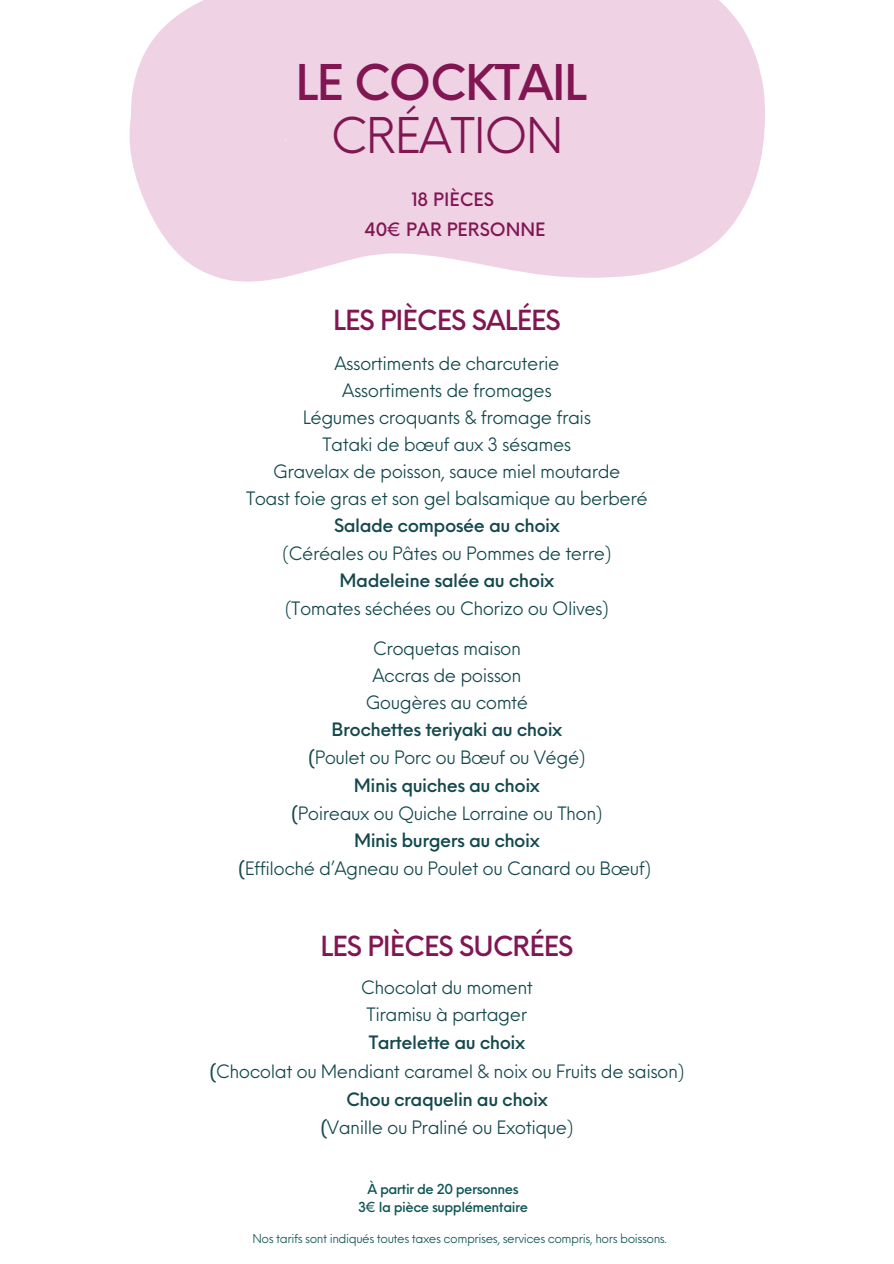
<style>
.page{position:relative;width:894px;height:1264px;background:#fff}
.page>*{position:absolute;margin:0;border:0;box-sizing:border-box;transform-origin:0 0}
.t1{font:500 48px/52.9px "Neue Einstellung";letter-spacing:-.035em;color:#811653;text-align:center}
.t2{font:500 27px "Neue Einstellung";letter-spacing:-.035em;color:#811653}
.t3{font:18px/27.2px "Neue Einstellung";letter-spacing:-.03em;color:#13484d;text-align:center}
.t4{font:500 18px/30.5px "Neue Einstellung";color:#811653;text-align:center}
.t5{font:500 13.5px/18px "Neue Einstellung";letter-spacing:-.035em;color:#105555;text-align:center}
.t6{font:12px "Neue Einstellung";letter-spacing:-.035em;color:#105555}
.s1{font-weight:400}
.s2{font-weight:500}
</style>
<div class="page">
<svg style="left:129px;top:0;width:635px;height:282px;fill:#efd3e5"></svg>
<div style="left:229px;top:0;width:511px;height:271px;background:#efd3e5"></div>
<svg style="left:279px;top:251px;width:13px;height:8px"></svg>
<svg style="left:754px;top:53px;width:3px;height:7px"></svg>
<p class="t1" style="left:295px;top:52px;width:293px">LE COCKTAIL<br><span class="s1">CRÉATION</span></p>
<h1 class="t4" style="left:364px;top:182px;width:182px">18 PIÈCES<br>40€ PAR PERSONNE</h1>
<h2 class="t2" style="left:333px;top:296px;width:229px">LES PIÈCES SALÉES</h2>
<h4 class="t3" style="left:246px;top:348px;width:403px">Assortiments de charcuterie<br>Assortiments de fromages<br>Légumes croquants &amp; fromage frais<br>Tataki de bœuf aux 3 sésames<br>Gravelax de poisson, sauce miel moutarde<br>Toast foie gras et son gel balsamique au berberé <span class="s2">Salade composée au choix<br></span>(Céréales ou Pâtes ou Pommes de terre)<br><span class="s2">Madeleine salée au choix<br></span>(Tomates séchées ou Chorizo ou Olives)</h4>
<h4 class="t3" style="left:238px;top:633px;width:414px">Croquetas maison<br>Accras de poisson<br>Gougères au comté<br><span class="s2">Brochettes teriyaki au choix<br>(</span>Poulet ou Porc ou Bœuf ou Végé)<br><span class="s2">Minis quiches au choix<br>(</span>Poireaux ou Quiche Lorraine ou Thon)<br><span class="s2">Minis burgers au choix<br>(</span>Effiloché d’Agneau ou Poulet ou Canard ou Bœuf)</h4>
<h2 class="t2" style="left:320px;top:921px;width:254px">LES PIÈCES SUCRÉES</h2>
<h4 class="t3" style="left:361px;top:972px;width:173px;line-height:27.6px">Chocolat du moment<br>Tiramisu à partager<br><span class="s2">Tartelette au choix</span></h4>
<p class="t3" style="left:209px;top:1055px;width:476px"><span class="s2">(</span>Chocolat ou Mendiant caramel &amp; noix ou Fruits de saison)</p>
<h4 class="t3" style="left:320px;top:1083px;width:255px;line-height:28.2px"><span class="s2">Chou craquelin au choix (</span>Vanille ou Praliné ou Exotique)</h4>
<h3 class="t5" style="left:358px;top:1178px;width:171px">À partir de 20 personnes<br>3€ la pièce supplémentaire</h3>
<h5 class="t6" style="left:252px;top:1227px;width:415px">Nos tarifs sont indiqués toutes taxes comprises, services compris, hors boissons.</h5>
</div>
